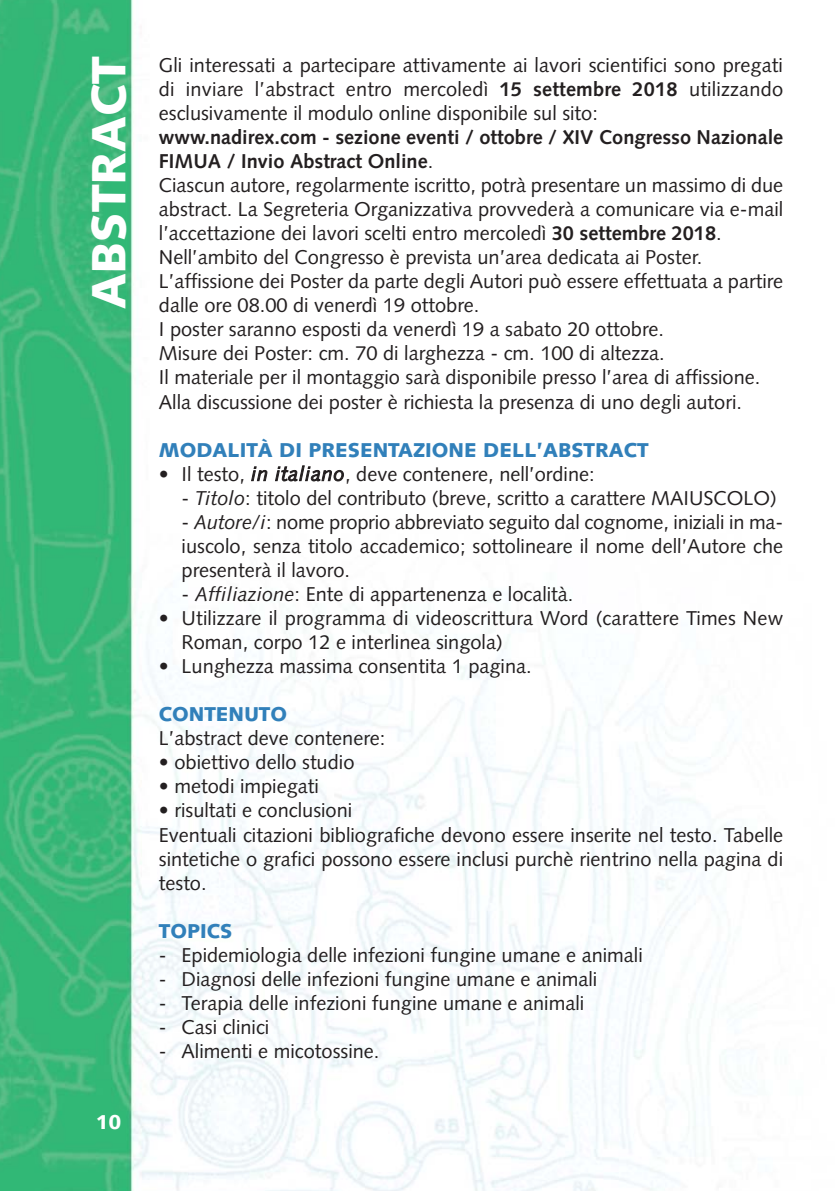
<style>
.page{position:relative;width:840px;height:1191px;background:#fff}
.page>*{position:absolute;margin:0;border:0;box-sizing:border-box;transform-origin:0 0}
.t1{font:900 48px "Syntax";color:#fff}
.t2{font:20px/24px "Syntax";color:#231f20}
.t3{font:900 20px "Syntax";color:#3180ba}
.t4{font:900 20px "Syntax";color:#fff}
.s1{font-weight:700}
.s2{font-style:italic}
</style>
<div class="page">
<img style="left:0;top:0;width:726px;height:1191px">
<h1 class="t1" style="left:89px;top:309px;width:254px;rotate:-90deg">ABSTRACT</h1>
<p class="t4" style="left:96px;top:1114px;width:27px">10</p>
<p class="t2" style="left:159px;top:55px;width:625px;text-align:justify">Gli interessati a partecipare attivamente ai lavori scientifici sono pregati di inviare l’abstract entro mercoledì <span class="s1">15 settembre 2018</span> utilizzando esclusivamente il modulo online disponibile sul sito:</p>
<p class="t2" style="left:159px;top:127px;width:625px"><span class="s1">www.nadirex.com - sezione eventi / ottobre / XIV Congresso Nazionale FIMUA / Invio Abstract Online</span>.<br>Ciascun autore, regolarmente iscritto, potrà presentare un massimo di due abstract. La Segreteria Organizzativa provvederà a comunicare via e-mail l’accettazione dei lavori scelti entro mercoledì <span class="s1">30 settembre 2018</span>.<br>Nell’ambito del Congresso è prevista un’area dedicata ai Poster.<br>L’affissione dei Poster da parte degli Autori può essere effettuata a partire dalle ore 08.00 di venerdì 19 ottobre.<br>I poster saranno esposti da venerdì 19 a sabato 20 ottobre.<br>Misure dei Poster: cm. 70 di larghezza - cm. 100 di altezza.<br>Il materiale per il montaggio sarà disponibile presso l’area di affissione.<br>Alla discussione dei poster è richiesta la presenza di uno degli autori.</p>
<p class="t3" style="left:159px;top:441px;width:491px">MODALITÀ DI PRESENTAZIONE DELL’ABSTRACT</p>
<p class="t2" style="left:159px;top:464px;width:437px">• Il testo, <span class="s2">in italiano</span>, deve contenere, nell’ordine:</p>
<p class="t2" style="left:181px;top:488px;width:596px">- <span class="s2">Titolo</span>: titolo del contributo (breve, scritto a carattere MAIUSCOLO)</p>
<p class="t2" style="left:181px;top:512px;width:602px;text-align:justify">- <span class="s2">Autore/i</span>: nome proprio abbreviato seguito dal cognome, iniziali in ma&shy;iuscolo, senza titolo accademico; sottolineare il nome dell’Autore che presenterà il lavoro.</p>
<p class="t2" style="left:181px;top:584px;width:393px">- <span class="s2">Affiliazione</span>: Ente di appartenenza e località.</p>
<p class="t2" style="left:181px;top:608px;width:602px;text-indent:-23px">• Utilizzare il programma di videoscrittura Word (carattere Times New<br>Roman, corpo 12 e interlinea singola)</p>
<p class="t2" style="left:159px;top:656px;width:374px">• Lunghezza massima consentita 1 pagina.</p>
<p class="t3" style="left:159px;top:706px;width:130px">CONTENUTO</p>
<p class="t2" style="left:159px;top:728px;width:228px">L’abstract deve contenere:</p>
<p class="t2" style="left:159px;top:752px;width:197px">• obiettivo dello studio</p>
<p class="t2" style="left:159px;top:776px;width:161px">• metodi impiegati</p>
<p class="t2" style="left:159px;top:800px;width:625px">• risultati e conclusioni<br>Eventuali citazioni bibliografiche devono essere inserite nel testo. Tabelle sintetiche o grafici possono essere inclusi purchè rientrino nella pagina di testo.</p>
<p class="t3" style="left:159px;top:922px;width:75px">TOPICS</p>
<p class="t2" style="left:159px;top:944px;width:485px">- Epidemiologia delle infezioni fungine umane e animali</p>
<p class="t2" style="left:159px;top:969px;width:439px">- Diagnosi delle infezioni fungine umane e animali</p>
<p class="t2" style="left:159px;top:993px;width:426px">- Terapia delle infezioni fungine umane e animali</p>
<p class="t2" style="left:159px;top:1017px;width:112px">- Casi clinici</p>
<p class="t2" style="left:159px;top:1041px;width:222px">- Alimenti e micotossine.</p>
</div>
